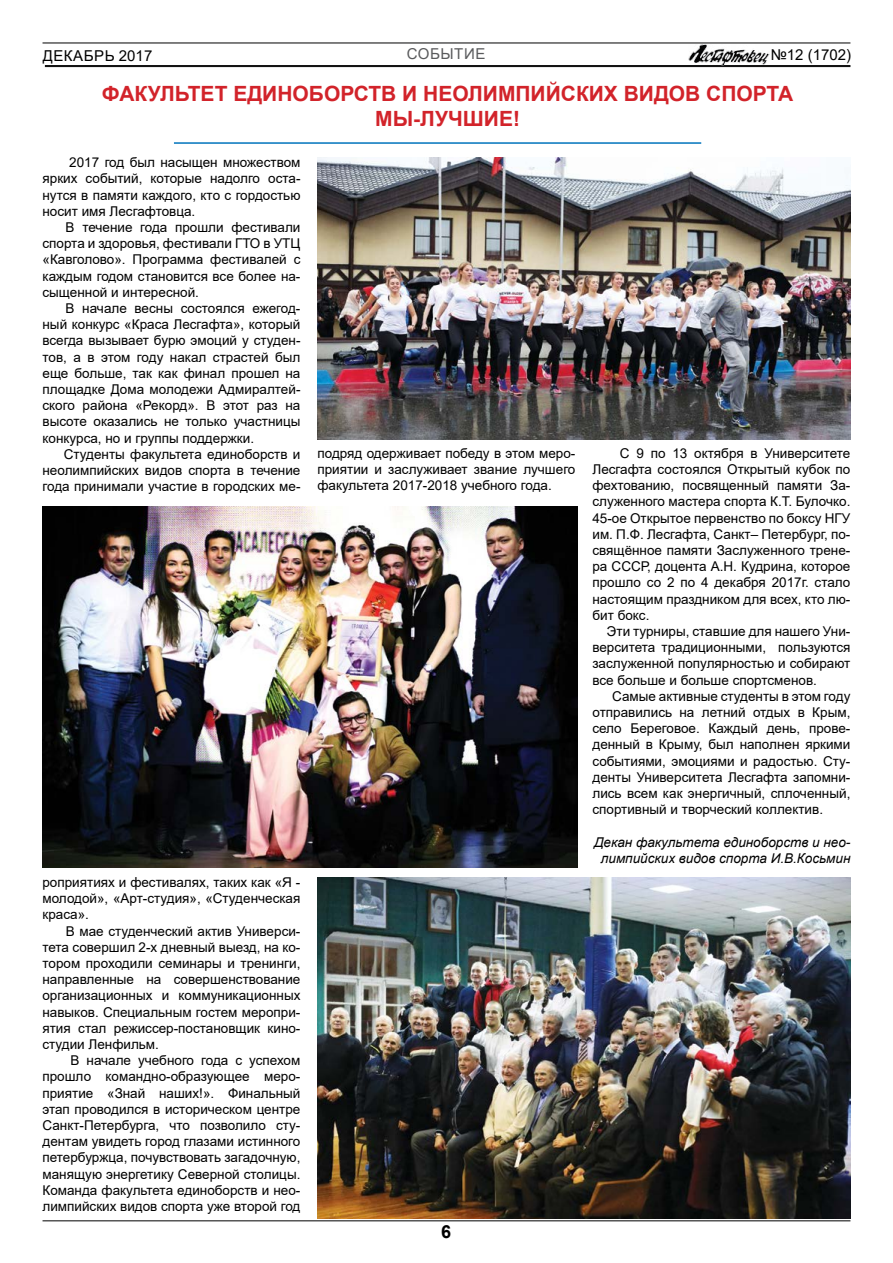
<style>
.page{position:relative;width:893px;height:1263px;background:#fff}
.page>*{position:absolute;margin:0;border:0;box-sizing:border-box;transform-origin:0 0}
.t1{font:700 21px/25.2px "Arial";color:#d2232a;text-align:center}
.t2{font:700 18px "Arial";color:#000}
.t3{font:15px "Arial";letter-spacing:.035em;color:#000}
.t4{font:15px "Arial";color:#000}
.t5{font:15px "Arial";letter-spacing:.035em;color:#5a5b5d}
.t6{font:13.5px/16.2px "Arial";color:#000;text-align:justify}
.t7{font:italic 13.5px/16.2px "Arial";color:#000;text-align:center}
</style>
<div class="page">
<hr style="left:45px;top:65px;width:805px;height:1px;background:#000">
<hr style="left:45px;top:66px;width:805px;height:1px;background:#000">
<hr style="left:43px;top:43px;width:807px;height:1px;background:#000">
<hr style="left:43px;top:1220px;width:807px;height:1px;background:#000">
<img style="left:688px;top:44px;width:82px;height:21px">
<hr style="left:174px;top:142px;width:527px;height:2px;background:#0074bc">
<img style="left:317px;top:157px;width:533px;height:283px">
<img style="left:317px;top:877px;width:533px;height:341px">
<img style="left:43px;top:506px;width:534px;height:361px">
<p class="t5" style="left:407px;top:43px;width:80px">СОБЫТИ Е</p>
<p class="t3" style="left:43px;top:45px;width:111px">декабрь 2017</p>
<p class="t4" style="left:771px;top:44px;width:82px">№12 (1702)</p>
<h1 class="t1" style="left:102px;top:81px;width:693px">ФАКУЛЬТЕТ ЕДИНОБОРСТВ И НЕОЛИМПИЙСКИХ ВИДОВ СПОРТА<br>МЫ-ЛУЧШИЕ!</h1>
<p class="t6" style="left:43px;top:154px;width:259px;text-indent:27px">2017 год был насыщен множеством ярких событий, которые надолго оста&shy;нутся в памяти каждого, кто с гордостью носит имя Лесгафтовца.</p>
<p class="t6" style="left:43px;top:219px;width:259px;text-indent:23px">В течение года прошли фестивали спорта и здоровья, фестивали ГТО в УТЦ «Кавголово». Программа фестивалей с каждым годом становится все более на&shy;сыщенной и интересной.</p>
<p class="t6" style="left:43px;top:300px;width:259px;text-indent:23px">В начале весны состоялся ежегод&shy;ный конкурс «Краса Лесгафта», который всегда вызывает бурю эмоций у студен&shy;тов, а в этом году накал страстей был еще больше, так как финал прошел на площадке Дома молодежи Адмиралтей&shy;ского района «Рекорд». В этот раз на высоте оказались не только участницы конкурса, но и группы поддержки.</p>
<p class="t6" style="left:43px;top:446px;width:259px;text-indent:21px">Студенты факультета единоборств и неолимпийских видов спорта в течение года принимали участие в городских ме-</p>
<p class="t6" style="left:317px;top:445px;width:259px">подряд одерживает победу в этом меро&shy;приятии и заслуживает звание лучшего факультета 2017-2018 учебного года.</p>
<p class="t6" style="left:592px;top:445px;width:259px;text-indent:27px">С 9 по 13 октября в Университете Лесгафта состоялся Открытый кубок по фехтованию, посвященный памяти За&shy;служенного мастера спорта К.Т. Булочко.<br>45-ое Открытое первенство по боксу НГУ им. П.Ф. Лесгафта, Санкт– Петербург, по&shy;свящённое памяти Заслуженного трене&shy;ра СССР, доцента А.Н. Кудрина, которое прошло со 2 по 4 декабря 2017г. стало настоящим праздником для всех, кто лю&shy;бит бокс.</p>
<p class="t6" style="left:592px;top:623px;width:259px;text-indent:14px">Эти турниры, ставшие для нашего Уни&shy;верситета традиционными, пользуются заслуженной популярностью и собирают все больше и больше спортсменов.</p>
<p class="t6" style="left:592px;top:688px;width:259px;text-indent:20px">Самые активные студенты в этом году отправились на летний отдых в Крым, село Береговое. Каждый день, прове&shy;денный в Крыму, был наполнен яркими событиями, эмоциями и радостью. Сту&shy;денты Университета Лесгафта запомни&shy;лись всем как энергичный, сплоченный, спортивный и творческий коллектив.</p>
<p class="t7" style="left:594px;top:834px;width:258px">Декан факультета единоборств и нео&shy;лимпийских видов спорта И.В.Косьмин</p>
<p class="t6" style="left:42px;top:874px;width:259px">роприятиях и фестивалях, таких как «Я - молодой», «Арт-студия», «Студенческая краса».</p>
<p class="t6" style="left:42px;top:922px;width:259px;text-indent:23px">В мае студенческий актив Универси&shy;тета совершил 2-х дневный выезд, на ко&shy;тором проходили семинары и тренинги, направленные на совершенствование организационных и коммуникационных навыков. Специальным гостем меропри&shy;ятия стал режиссер-постановщик кино&shy;студии Ленфильм.</p>
<p class="t6" style="left:42px;top:1052px;width:259px;text-indent:28px">В начале учебного года с успехом прошло командно-образующее меро&shy;приятие «Знай наших!». Финальный этап проводился в историческом центре Санкт-Петербурга, что позволило сту&shy;дентам увидеть город глазами истинного петербуржца, почувствовать загадочную, манящую энергетику Северной столицы.<br>Команда факультета единоборств и нео&shy;лимпийских видов спорта уже второй год</p>
<h2 class="t2" style="left:441px;top:1219px;width:12px">6</h2>
</div>
